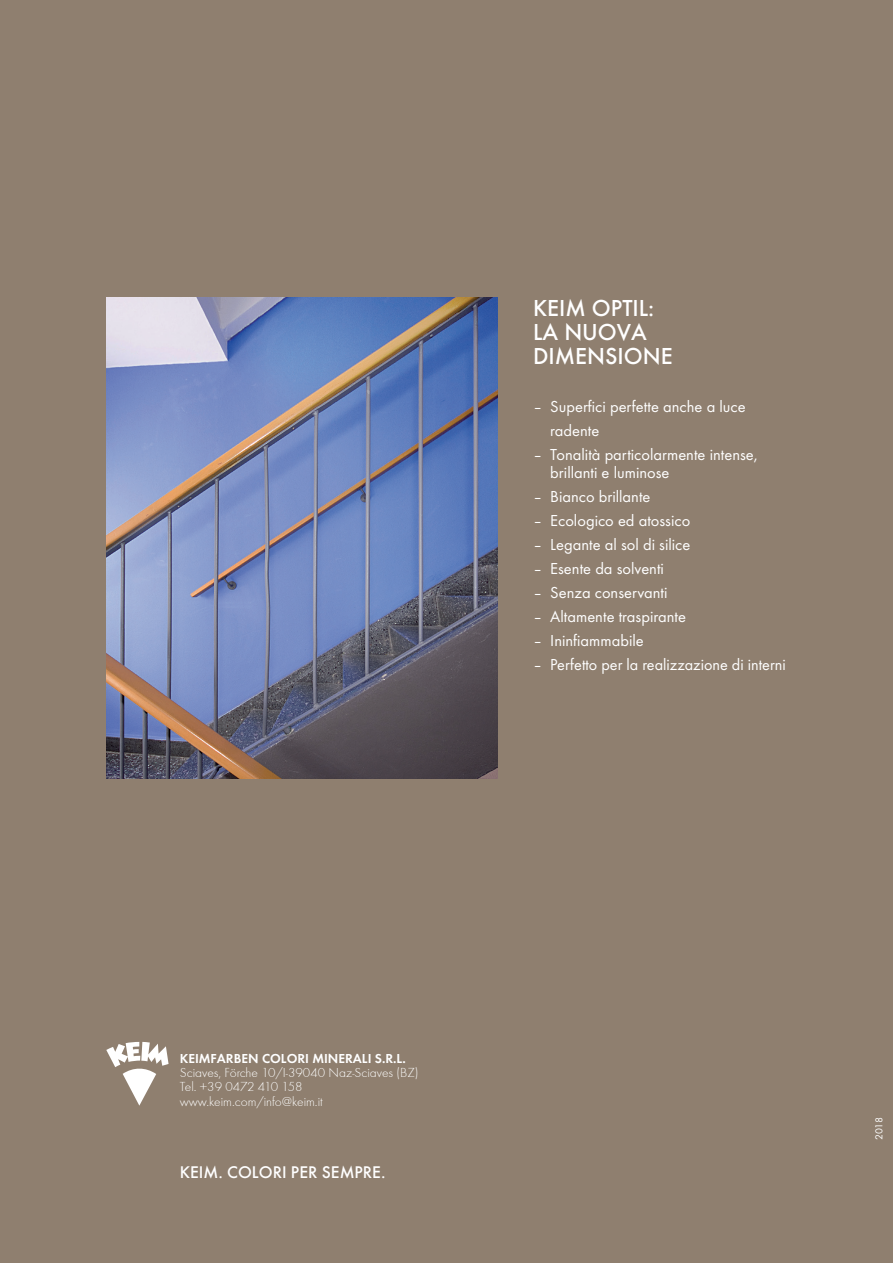
<style>
.page{position:relative;width:893px;height:1263px;background:#8f7f6f}
.page>*{position:absolute;margin:0;border:0;box-sizing:border-box;transform-origin:0 0}
.t1{font:500 24px/24px "Futura T";color:#fff}
.t2{font:500 17.55px "Futura T";color:#fff}
.t3{font:16.5px/24px "Futura T";color:#fff}
.t4{font:300 13.5px/14.2px "Futura T";color:#fff}
.t5{font:600 13.5px "Futura T";color:#fff}
.t6{font:10.5px "Futura T";color:#fff}
</style>
<div class="page">
<img style="left:106px;top:298px;width:391px;height:480px">
<svg style="left:106px;top:1042px;width:63px;height:64px"></svg>
<h1 class="t1" style="left:533px;top:296px;width:141px">KEIM OPTIL:<br>LA NUOVA<br>DIMENSIONE</h1>
<p class="t3" style="left:550px;top:394px;width:197px;text-indent:-17px">– Superfici perfette anche a luce radente</p>
<p class="t3" style="left:550px;top:446px;width:209px;line-height:18px;text-indent:-17px">– Tonalità particolarmente intense, brillanti e luminose</p>
<p class="t3" style="left:533px;top:485px;width:119px">– Bianco brillante</p>
<p class="t3" style="left:533px;top:509px;width:159px">– Ecologico ed atossico</p>
<p class="t3" style="left:533px;top:533px;width:159px">– Legante al sol di silice</p>
<p class="t3" style="left:533px;top:557px;width:132px">– Esente da solventi</p>
<p class="t3" style="left:533px;top:581px;width:136px">– Senza conservanti</p>
<p class="t3" style="left:533px;top:605px;width:154px">– Altamente traspirante</p>
<p class="t3" style="left:533px;top:629px;width:112px">– Ininfiammabile</p>
<p class="t3" style="left:533px;top:652px;width:254px">– Perfetto per la realizzazione di interni</p>
<p class="t5" style="left:180px;top:1050px;width:227px">KEIMFARBEN COLORI MINERALI S.R.L.</p>
<p class="t4" style="left:180px;top:1066px;width:240px">Sciaves, Förche 10/I-39040 Naz-Sciaves (BZ)<br>Tel. +39 0472 410 158 www.keim.com/info@keim.it</p>
<p class="t2" style="left:180px;top:1162px;width:207px">KEIM. COLORI PER SEMPRE.</p>
<p class="t6" style="left:873px;top:1140px;width:24px;rotate:-90deg">2018</p>
</div>
